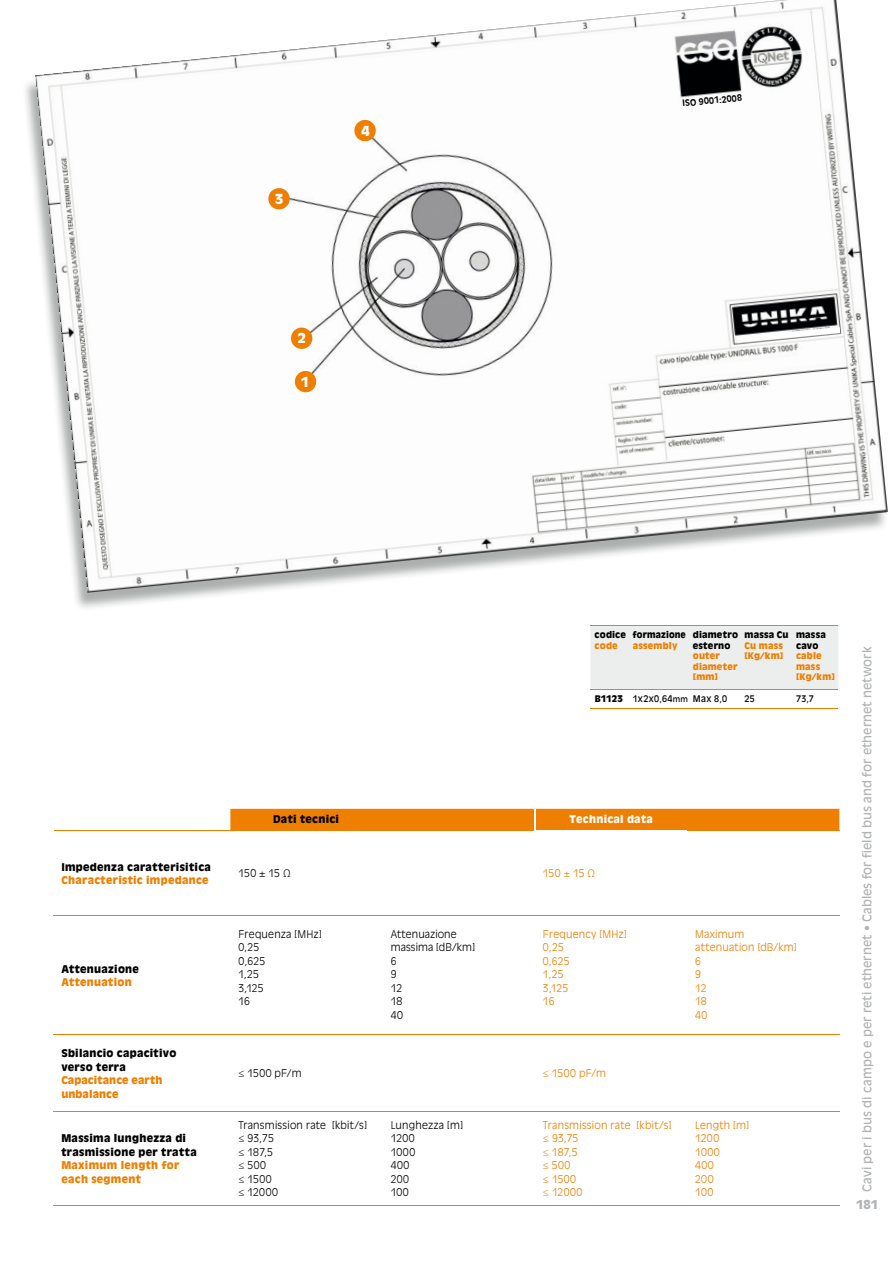
<style>
.page{position:relative;width:893px;height:1263px;background:#fff}
.page>*{position:absolute;margin:0;border:0;box-sizing:border-box;transform-origin:0 0}
.t1{font:900 13.5px "Antique Olive Std";color:#fff}
.t2{font:12px "Antique Olive Std";color:#b1b3b4}
.t3{font:12px "Antique Olive Std";letter-spacing:.03em;color:#b1b3b4}
.t4{font:900 12px "Antique Olive Std";color:#b1b3b4}
.t5{font:300 10.5px/13.5px "Antique Olive Std";letter-spacing:.02em;color:#000}
.t6{font:300 10.5px/13.5px "Antique Olive Std";letter-spacing:.025em;color:#ee7f00}
.t7{font:900 10.5px/13.5px "Antique Olive Std";letter-spacing:.03em;color:#000}
.t8{font:900 10.5px/13.5px "Antique Olive Std";letter-spacing:.025em;color:#ee7f00}
.t9{font:900 10.5px "Antique Olive Std";letter-spacing:.03em;color:#fff}
.t10{font:900 9px/10.5px "Antique Olive Std";letter-spacing:.02em;color:#ee7f00}
.t11{font:900 9px/10.5px "Antique Olive Std";letter-spacing:.02em;color:#000}
.t12{font:9px "Antique Olive Std";letter-spacing:.035em;color:#000}
.t13{font:900 9px "Antique Olive Std";letter-spacing:.02em;color:#000;scale:.95 1}
.t14{font:700 8.7px "Antique Olive Std";color:#000}
.s1{font-weight:900}
.s2{font-size:7.5px}
</style>
<div class="page">
<img style="left:35px;top:0;width:853px;height:593px">
<div style="left:230px;top:809px;width:609px;height:22px;background:#ee7f00"></div>
<hr style="left:383px;top:831px;width:152px;height:1px;background:#ee7f00">
<hr style="left:534px;top:809px;width:2px;height:22px;background:#fff">
<hr style="left:53px;top:831px;width:330px;height:1px;background:#ee7f00">
<hr style="left:687px;top:831px;width:152px;height:1px;background:#ee7f00">
<hr style="left:53px;top:916px;width:786px;height:1px;background:#ee7f00">
<hr style="left:53px;top:1035px;width:786px;height:1px;background:#ee7f00">
<hr style="left:53px;top:1111px;width:786px;height:1px;background:#ee7f00">
<hr style="left:53px;top:1205px;width:786px;height:1px;background:#ee7f00">
<div style="left:590px;top:626px;width:248px;height:63px;background:#eceded"></div>
<hr style="left:590px;top:625px;width:248px;height:1px;background:#ee7f00">
<hr style="left:590px;top:689px;width:248px;height:1px;background:#ee7f00">
<hr style="left:590px;top:708px;width:248px;height:1px;background:#ee7f00">
<div style="left:295px;top:371px;width:21px;height:21px;background:#ee7f00;border-radius:50%"></div>
<div style="left:268px;top:188px;width:22px;height:21px;background:#ee7f00;border-radius:50%"></div>
<div style="left:354px;top:120px;width:22px;height:21px;background:#ee7f00;border-radius:50%"></div>
<div style="left:291px;top:328px;width:21px;height:21px;background:#ee7f00;border-radius:50%"></div>
<svg style="left:736px;top:327px;width:104px;height:16px"></svg>
<p class="t1" style="left:275px;top:191px;width:10px">3</p>
<p class="t1" style="left:298px;top:330px;width:10px">2</p>
<p class="t1" style="left:301px;top:374px;width:10px">1</p>
<p class="t1" style="left:361px;top:122px;width:10px">4</p>
<p class="t14" style="left:682px;top:98px;width:61px;rotate:-6deg">ISO 9001:2008</p>
<p class="t7" style="left:61px;top:860px;width:151px">Impedenza caratterisitica</p>
<p class="t8" style="left:61px;top:874px;width:149px">Characteristic impedance</p>
<p class="t7" style="left:61px;top:962px;width:79px">Attenuazione</p>
<p class="t8" style="left:61px;top:976px;width:72px">Attenuation</p>
<p class="t7" style="left:61px;top:1047px;width:116px">Sbilancio capacitivo verso terra</p>
<p class="t8" style="left:61px;top:1074px;width:103px">Capacitance earth unbalance</p>
<p class="t7" style="left:61px;top:1132px;width:137px">Massima lunghezza di trasmissione per tratta</p>
<p class="t8" style="left:61px;top:1159px;width:119px">Maximum length for each segment</p>
<p class="t13" style="left:633px;top:630px;width:57px">formazione</p>
<p class="t10" style="left:633px;top:640px;width:46px">assembly</p>
<p class="t11" style="left:693px;top:630px;width:47px">diametro esterno</p>
<p class="t10" style="left:693px;top:651px;width:46px">outer diameter [mm]</p>
<p class="t11" style="left:595px;top:630px;width:33px">codice</p>
<p class="t10" style="left:595px;top:640px;width:25px">code</p>
<p class="t11" style="left:744px;top:630px;width:46px">massa Cu</p>
<p class="t10" style="left:744px;top:640px;width:40px">Cu mass [Kg/km]</p>
<p class="t11" style="left:796px;top:630px;width:31px">massa cavo</p>
<p class="t10" style="left:796px;top:651px;width:40px">cable mass [Kg/km]</p>
<p class="t12" style="left:595px;top:693px;width:134px"><span class="s1">B1123</span> 1x2x0,64<span class="s2">mm</span> Max 8,0</p>
<p class="t12" style="left:744px;top:693px;width:12px">25</p>
<p class="t12" style="left:796px;top:693px;width:19px">73,7</p>
<p class="t7" style="left:273px;top:812px;width:67px">Dati tecnici</p>
<p class="t9" style="left:570px;top:813px;width:85px">Technical data</p>
<p class="t5" style="left:238px;top:867px;width:54px">150 ± 15 Ω</p>
<p class="t6" style="left:543px;top:867px;width:54px">150 ± 15 Ω</p>
<p class="t5" style="left:238px;top:927px;width:85px">Frequenza [MHz]<br>0,25<br>0,625<br>1,25<br>3,125<br>16</p>
<p class="t5" style="left:391px;top:927px;width:86px">Attenuazione massima [dB/km]<br>6<br>9<br>12<br>18<br>40</p>
<p class="t6" style="left:543px;top:927px;width:85px">Frequency [MHz]<br>0,25<br>0,625<br>1,25<br>3,125<br>16</p>
<p class="t6" style="left:695px;top:927px;width:103px">Maximum attenuation [dB/km]<br>6<br>9<br>12<br>18<br>40</p>
<p class="t5" style="left:238px;top:1067px;width:65px">≤ 1500 pF/m</p>
<p class="t6" style="left:543px;top:1067px;width:65px">≤ 1500 pF/m</p>
<p class="t5" style="left:238px;top:1118px;width:130px">Transmission rate [kbit/s] ≤ 93,75<br>≤ 187,5<br>≤ 500<br>≤ 1500<br>≤ 12000</p>
<p class="t5" style="left:391px;top:1118px;width:74px">Lunghezza [m]<br>1200<br>1000<br>400<br>200<br>100</p>
<p class="t6" style="left:543px;top:1118px;width:130px">Transmission rate [kbit/s] ≤ 93,75<br>≤ 187,5<br>≤ 500<br>≤ 1500<br>≤ 12000</p>
<p class="t6" style="left:695px;top:1118px;width:55px">Length [m]<br>1200<br>1000<br>400<br>200<br>100</p>
<p class="t2" style="left:860px;top:1191px;width:546px;rotate:-90deg">Cavi per i bus di campo e per reti ethernet • Cables for field bus and for ethernet network</p>
<p class="t4" style="left:856px;top:1197px;width:24px">181</p>
<p class="t3" style="left:861px;top:1186px;width:507px;rotate:-90deg">Cavi per i bus di campo e eti ethernet • Fieldbus and ethernet network cables</p>
</div>
